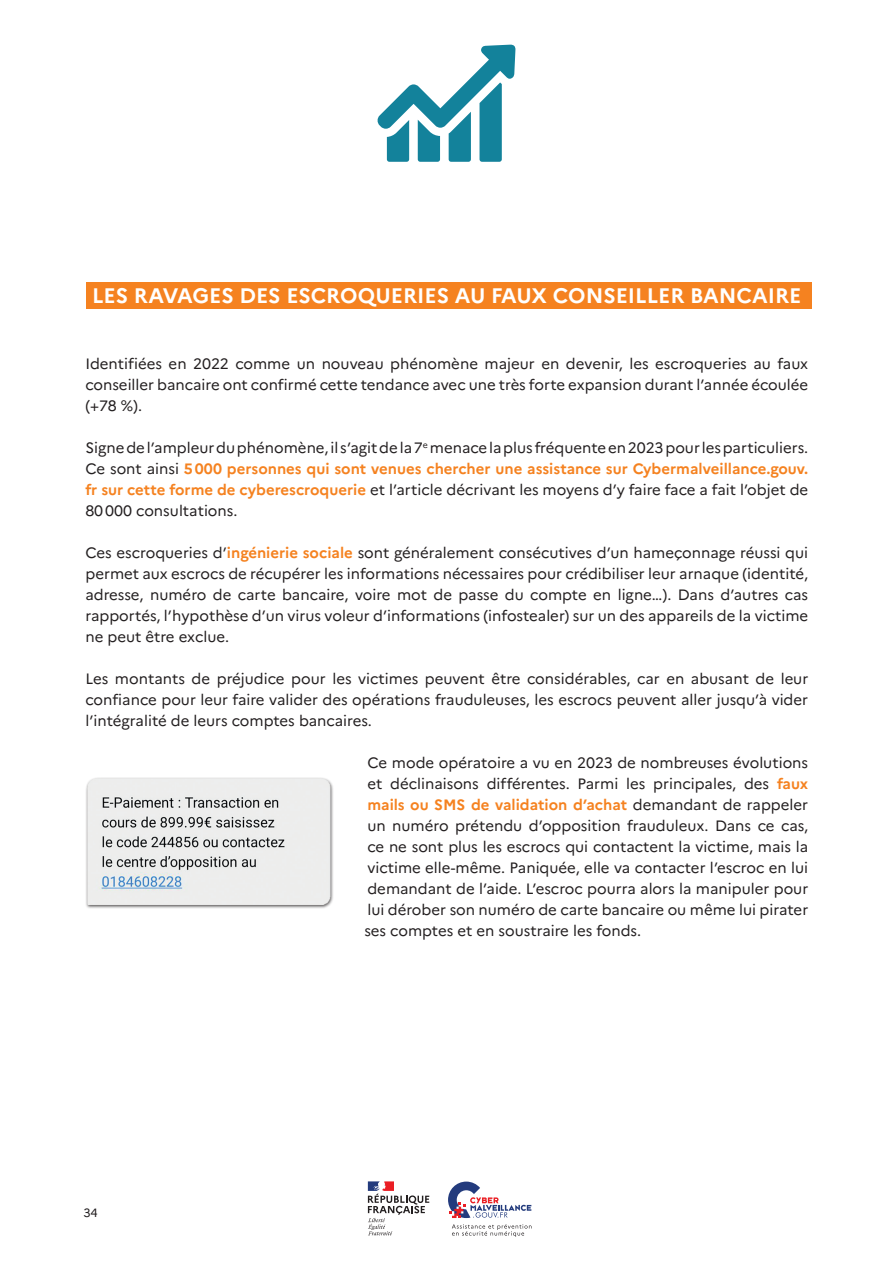
<style>
.page{position:relative;width:893px;height:1263px;background:#fff}
.page>*{position:absolute;margin:0;border:0;box-sizing:border-box;transform-origin:0 0}
.t1{font:700 21px "Marianne";color:#fff}
.t2{font:15px/21px "Marianne";color:#231f20;text-align:justify}
.t3{font:12px "Marianne";color:#231f20}
.s1{font-weight:700;color:#f58220}
</style>
<div class="page">
<div style="left:86px;top:282px;width:726px;height:27px;background:#f58220"></div>
<div style="left:85px;top:777px;width:249px;height:131px;background:#231f20;opacity:.75"></div>
<img style="left:85px;top:777px;width:249px;height:128px">
<svg style="left:377px;top:45px;width:138px;height:117px"></svg>
<svg style="left:448px;top:1181px;width:83px;height:37px"></svg>
<svg style="left:452px;top:1224px;width:79px;height:13px"></svg>
<svg style="left:368px;top:1181px;width:61px;height:54px"></svg>
<p class="t1" style="left:92px;top:283px;width:711px">LES RAVAGES DES ESCROQUERIES AU FAUX CONSEILLER BANCAIRE</p>
<p class="t2" style="left:85px;top:353px;width:724px">Identifiées en 2022 comme un nouveau phénomène majeur en devenir, les escroqueries au faux conseiller bancaire ont confirmé cette tendance avec une très forte expansion durant l’année écoulée (+78 %).</p>
<p class="t2" style="left:85px;top:437px;width:724px">Signe de l’ampleur du phénomène, il s’agit de la 7<sup>e</sup> menace la plus fréquente en 2023 pour les particuliers.<br>Ce sont ainsi <span class="s1">5000 personnes qui sont venues chercher une assistance sur Cybermalveillance.gouv. fr sur cette forme de cyberescroquerie</span> et l’article décrivant les moyens d’y faire face a fait l’objet de 80000 consultations.</p>
<p class="t2" style="left:85px;top:542px;width:724px">Ces escroqueries d’<span class="s1">ingénierie sociale</span> sont généralement consécutives d’un hameçonnage réussi qui permet aux escrocs de récupérer les informations nécessaires pour crédibiliser leur arnaque (identité, adresse, numéro de carte bancaire, voire mot de passe du compte en ligne…). Dans d’autres cas rapportés, l’hypothèse d’un virus voleur d’informations (infostealer) sur un des appareils de la victime ne peut être exclue.</p>
<p class="t2" style="left:85px;top:668px;width:724px">Les montants de préjudice pour les victimes peuvent être considérables, car en abusant de leur confiance pour leur faire valider des opérations frauduleuses, les escrocs peuvent aller jusqu’à vider l’intégralité de leurs comptes bancaires.</p>
<p class="t2" style="left:364px;top:752px;width:445px">Ce mode opératoire a vu en 2023 de nombreuses évolutions et déclinaisons différentes. Parmi les principales, des <span class="s1">faux mails ou SMS de validation d’achat</span> demandant de rappeler un numéro prétendu d’opposition frauduleux. Dans ce cas, ce ne sont plus les escrocs qui contactent la victime, mais la victime elle-même. Paniquée, elle va contacter l’escroc en lui demandant de l’aide. L’escroc pourra alors la manipuler pour lui dérober son numéro de carte bancaire ou même lui pirater ses comptes et en soustraire les fonds.</p>
<p class="t3" style="left:83px;top:1205px;width:16px">34</p>
</div>
